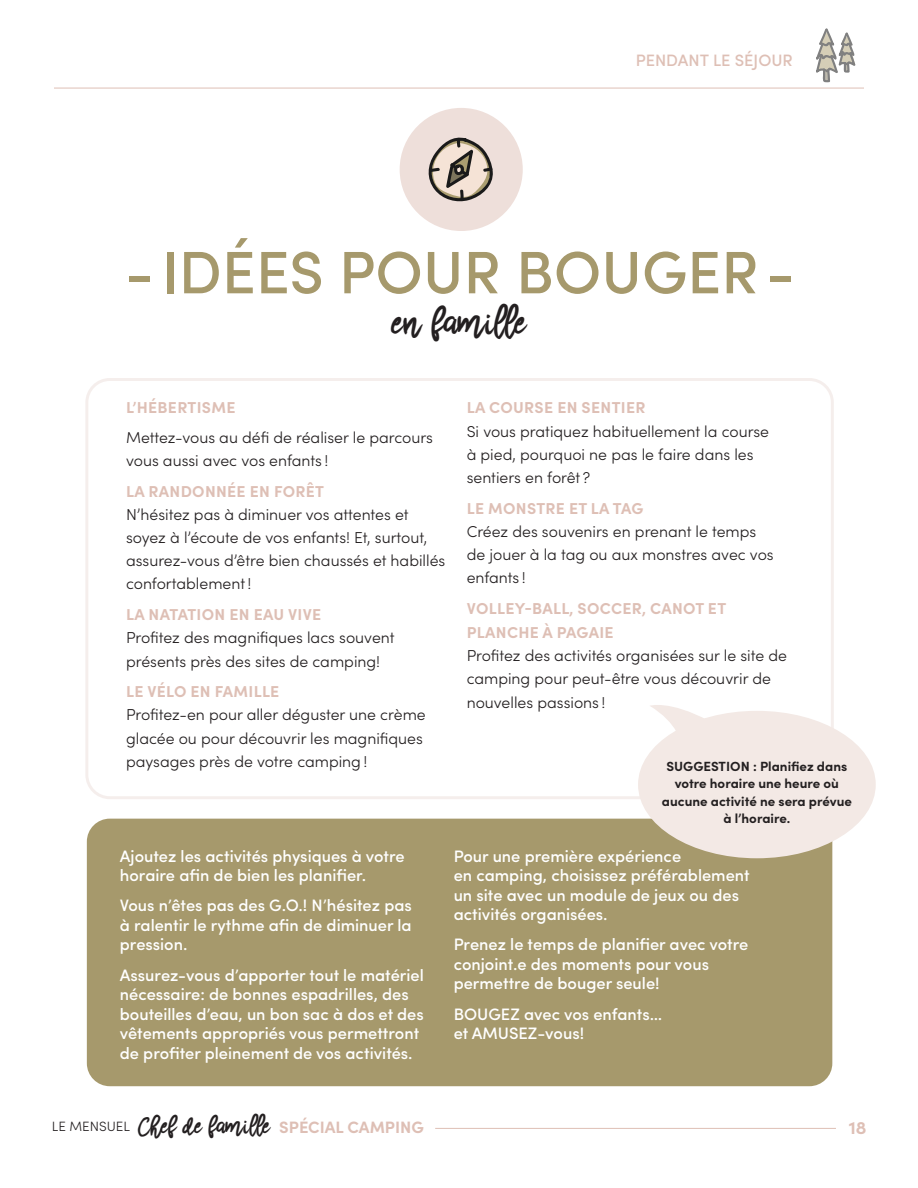
<style>
.page{position:relative;width:918px;height:1188px;background:#fff}
.page>*{position:absolute;margin:0;border:0;box-sizing:border-box;transform-origin:0 0}
.t1{font:500 60px "Sofia Pro";color:#a6996c}
.t2{font:34.5px "Scrivimi";color:#231f20}
.t3{font:700 18px "Sofia Pro";color:#debfb5}
.t4{font:500 16.65px/19.5px "Sofia Pro";color:#fff}
.t5{font:700 16.5px "Sofia Pro";color:#debfb5}
.t6{font:500 16.5px "Sofia Pro";color:#debfb5}
.t7{font:300 15.9px/23.1px "Sofia Pro";color:#231f20}
.t8{font:700 15.9px "Sofia Pro";letter-spacing:.02em;color:#debfb5}
.t9{font:700 13.35px/17.4px "Sofia Pro";color:#231f20;text-align:center}
.s1{font-weight:700;color:#debfb5}
.s2{font-weight:300;font-size:13.5px;color:#231f20}
.s3{font-family:"Scrivimi";font-weight:400;font-size:22.5px;color:#231f20}
</style>
<div class="page">
<hr style="left:435px;top:1128px;width:401px;height:1px;background:#debfb5">
<hr style="left:54px;top:88px;width:810px;height:1px;background:#debfb5">
<svg style="left:816px;top:28px;width:40px;height:55px"></svg>
<div style="left:85px;top:378px;width:749px;height:421px;border:3px solid #d7bdb5;border-radius:23px"></div>
<div style="left:87px;top:819px;width:745px;height:267px;background:#a6996c;border-radius:23px"></div>
<div style="left:400px;top:108px;width:123px;height:123px;background:#eedfda;border-radius:50%"></div>
<svg style="left:428px;top:137px;width:65px;height:65px"></svg>
<div style="left:638px;top:711px;width:238px;height:147px;background:#f3e9e5;border-radius:50%"></div>
<svg style="left:650px;top:705px;width:58px;height:37px"></svg>
<p class="t6" style="left:636px;top:48px;width:159px">PENDANT LE SÉJOUR</p>
<p class="t1" style="left:125px;top:228px;width:671px">-IDÉES POUR BOUGER-</p>
<p class="t2" style="left:393px;top:296px;width:135px">en famille</p>
<p class="t8" style="left:126px;top:396px;width:111px">L’HÉBERTISME</p>
<p class="t7" style="left:126px;top:425px;width:308px">Mettez-vous au défi de réaliser le parcours vous aussi avec vos enfants !</p>
<p class="t7" style="left:126px;top:479px;width:321px"><span class="s1">LA RANDONNÉE EN FORÊT<br></span>N’hésitez pas à diminuer vos attentes et soyez à l’écoute de vos enfants! Et, surtout, assurez-vous d’être bien chaussés et habillés confortablement !</p>
<p class="t7" style="left:126px;top:602px;width:270px"><span class="s1">LA NATATION EN EAU VIVE<br></span>Profitez des magnifiques lacs souvent présents près des sites de camping!</p>
<p class="t7" style="left:126px;top:679px;width:301px"><span class="s1">LE VÉLO EN FAMILLE<br></span>Profitez-en pour aller déguster une crème glacée ou pour découvrir les magnifiques paysages près de votre camping !</p>
<p class="t7" style="left:467px;top:395px;width:304px"><span class="s1">LA COURSE EN SENTIER<br></span>Si vous pratiquez habituellement la course à pied, pourquoi ne pas le faire dans les sentiers en forêt ?</p>
<p class="t7" style="left:467px;top:496px;width:309px"><span class="s1">LE MONSTRE ET LA TAG<br></span>Créez des souvenirs en prenant le temps de jouer à la tag ou aux monstres avec vos enfants !</p>
<p class="t7" style="left:467px;top:596px;width:322px"><span class="s1">VOLLEY-BALL, SOCCER, CANOT ET<br>PLANCHE À PAGAIE<br></span>Profitez des activités organisées sur le site de camping pour peut-être vous découvrir de nouvelles passions !</p>
<p class="t9" style="left:662px;top:757px;width:192px">SUGGESTION : Planifiez dans votre horaire une heure où aucune activité ne sera prévue à l’horaire.</p>
<p class="t4" style="left:120px;top:845px;width:286px">Ajoutez les activités physiques à votre horaire afin de bien les planifier.</p>
<p class="t4" style="left:120px;top:895px;width:294px;text-align:justify">Vous n’êtes pas des G.O.! N’hésitez pas à ralentir le rythme afin de diminuer la pression.</p>
<p class="t4" style="left:120px;top:964px;width:305px">Assurez-vous d’apporter tout le matériel nécessaire: de bonnes espadrilles, des bouteilles d’eau, un bon sac à dos et des vêtements appropriés vous permettront de profiter pleinement de vos activités.</p>
<p class="t4" style="left:454px;top:845px;width:298px">Pour une première expérience<br>en camping, choisissez préférablement un site avec un module de jeux ou des activités organisées.</p>
<p class="t4" style="left:454px;top:934px;width:296px">Prenez le temps de planifier avec votre conjoint.e des moments pour vous permettre de bouger seule!</p>
<p class="t4" style="left:454px;top:1003px;width:210px">BOUGEZ avec vos enfants… et AMUSEZ-vous!</p>
<p class="t5" style="left:52px;top:1114px;width:374px"><span class="s2">LE MENSUEL</span> <span class="s3">Chef de famille</span> SPÉCIAL CAMPING</p>
<p class="t3" style="left:849px;top:1114px;width:19px">18</p>
</div>
